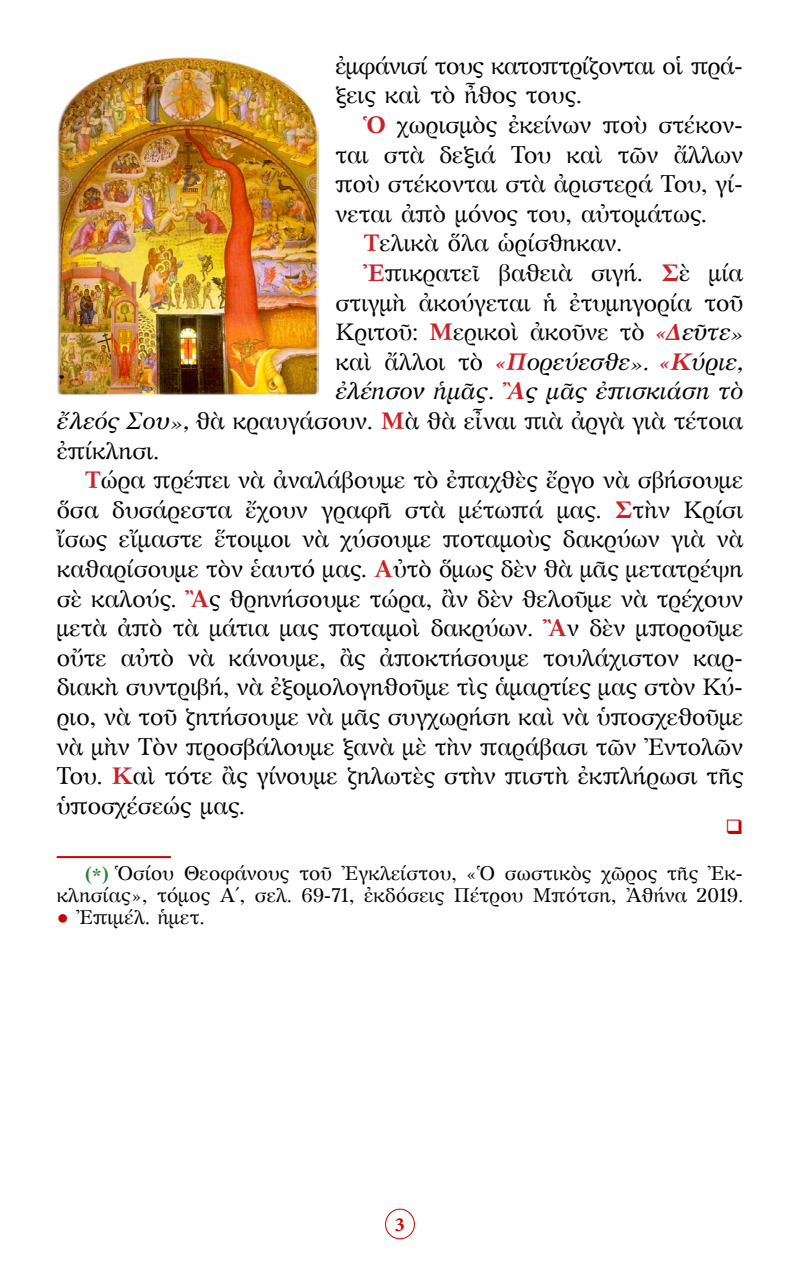
<style>
.page{position:relative;width:800px;height:1270px;background:#fff}
.page>*{position:absolute;margin:0;border:0;box-sizing:border-box;transform-origin:0 0}
.t1{font:24px/29.6px "GFS Artemisia";color:#000;text-align:justify}
.t2{font:italic 24px "GFS Artemisia";color:#000}
.t3{font:24px/29.6px "GFS Artemisia";letter-spacing:-.02em;color:#000}
.t4{font:20px/22px "GFS Artemisia";letter-spacing:.01em;color:#000;text-align:right}
.t5{font:700 20px "Minion Pro";color:#c80000}
.s1{font-weight:700;color:#c8232a}
.s2{font-weight:700;font-style:italic;color:#c8232a}
.s3{font-style:italic}
.s4{font-style:normal}
.s5{font-family:"CTOS New Times Bold Test 1";color:#2b7f38}
.s6{font-family:"CTOS New Times Roman Test 1";color:#c80000}
</style>
<div class="page">
<div style="left:385px;top:1209px;width:30px;height:30px;border:1px solid #c80000;border-radius:50%"></div>
<img style="left:57px;top:57px;width:261px;height:339px">
<hr style="left:57px;top:856px;width:114px;height:2px;background:#c80000">
<p class="t3" style="left:336px;top:50px;width:409px">ἐμφάνισί τους κατοπτρίζονται οἱ πρά&shy;ξεις καὶ τὸ ἦθος τους.</p>
<p class="t1" style="left:336px;top:109px;width:409px;text-indent:28px"><span class="s1">Ὁ</span> χωρισμὸς ἐκείνων ποὺ στέκον&shy;ται στὰ δεξιά Του καὶ τῶν ἄλλων ποὺ στέκονται στὰ ἀριστερά Του, γί&shy;νεται ἀπὸ μόνος του, αὐτομάτως.</p>
<p class="t1" style="left:364px;top:227px;width:260px"><span class="s1">Τ</span>ελικὰ ὅλα ὡρίσθηκαν.</p>
<p class="t1" style="left:364px;top:257px;width:381px"><span class="s1">Ἐ</span>πικρατεῖ βαθειὰ σιγή. <span class="s1">Σ</span>ὲ μία</p>
<p class="t1" style="left:336px;top:286px;width:409px">στιγμὴ ἀκούγεται ἡ ἐτυμηγορία τοῦ</p>
<p class="t1" style="left:336px;top:316px;width:409px">Κριτοῦ: <span class="s1">Μ</span>ερικοὶ ἀκοῦνε τὸ <span class="s2">«Δ</span><span class="s3">εῦτε»</span></p>
<p class="t2" style="left:336px;top:343px;width:409px"><span class="s4">καὶ ἄλλοι τὸ</span> <span class="s1">«Π</span>ορεύεσθε». <span class="s1">«Κ</span>ύριε,</p>
<p class="t2" style="left:336px;top:372px;width:409px">ἐλέησον ἡμᾶς. <span class="s1">Ἂ</span>ς μᾶς ἐπισκιάση τὸ</p>
<p class="t1" style="left:57px;top:405px;width:688px"><span class="s3">ἔλεός Σου»,</span> θὰ κραυγάσουν. <span class="s1">Μ</span>ὰ θὰ εἶναι πιὰ ἀργὰ γιὰ τέτοια</p>
<p class="t1" style="left:57px;top:434px;width:104px">ἐπίκλησι.</p>
<p class="t1" style="left:57px;top:464px;width:688px;text-indent:28px"><span class="s1">Τ</span>ώρα πρέπει νὰ ἀναλάβουμε τὸ ἐπαχθὲς ἔργο νὰ σβήσουμε ὅσα δυσάρεστα ἔχουν γραφῆ στὰ μέτωπά μας. <span class="s1">Σ</span>τὴν Κρίσι ἴσως εἴμαστε ἕτοιμοι νὰ χύσουμε ποταμοὺς δακρύων γιὰ νὰ καθαρίσουμε τὸν ἑαυτό μας. <span class="s1">Α</span>ὐτὸ ὅμως δὲν θὰ μᾶς μετατρέψη σὲ καλούς. <span class="s1">Ἂ</span>ς θρηνήσουμε τώρα, ἂν δὲν θελοῦμε νὰ τρέχουν μετὰ ἀπὸ τὰ μάτια μας ποταμοὶ δακρύων. <span class="s1">Ἂ</span>ν δὲν μποροῦμε οὔτε αὐτὸ νὰ κάνουμε, ἂς ἀποκτήσουμε τουλάχιστον καρ&shy;διακὴ συντριβή, νὰ ἐξομολογηθοῦμε τὶς ἁμαρτίες μας στὸν Κύ&shy;ριο, νὰ τοῦ ζητήσουμε νὰ μᾶς συγχωρήση καὶ νὰ ὑποσχεθοῦμε νὰ μὴν Τὸν προσβάλουμε ξανὰ μὲ τὴν παράβασι τῶν Ἐντολῶν Του. <span class="s1">Κ</span>αὶ τότε ἂς γίνουμε ζηλωτὲς στὴν πιστὴ ἐκπλήρωσι τῆς ὑποσχέσεώς μας.</p>
<p class="t4" style="left:57px;top:862px;width:688px"><span class="s5">(*)</span> Ὁσίου Θεοφάνους τοῦ Ἐγκλείστου, «Ὁ σωστικὸς χῶρος τῆς Ἐκ&shy;κλησίας», τόμος Α΄, σελ. 69-71, ἐκδόσεις Πέτρου Μπότση, Ἀθήνα 2019.</p>
<p class="t4" style="left:57px;top:906px;width:149px"><span class="s6">●</span> Ἐπιμέλ. ἡμετ.</p>
<p class="t5" style="left:395px;top:1210px;width:11px">3</p>
</div>
